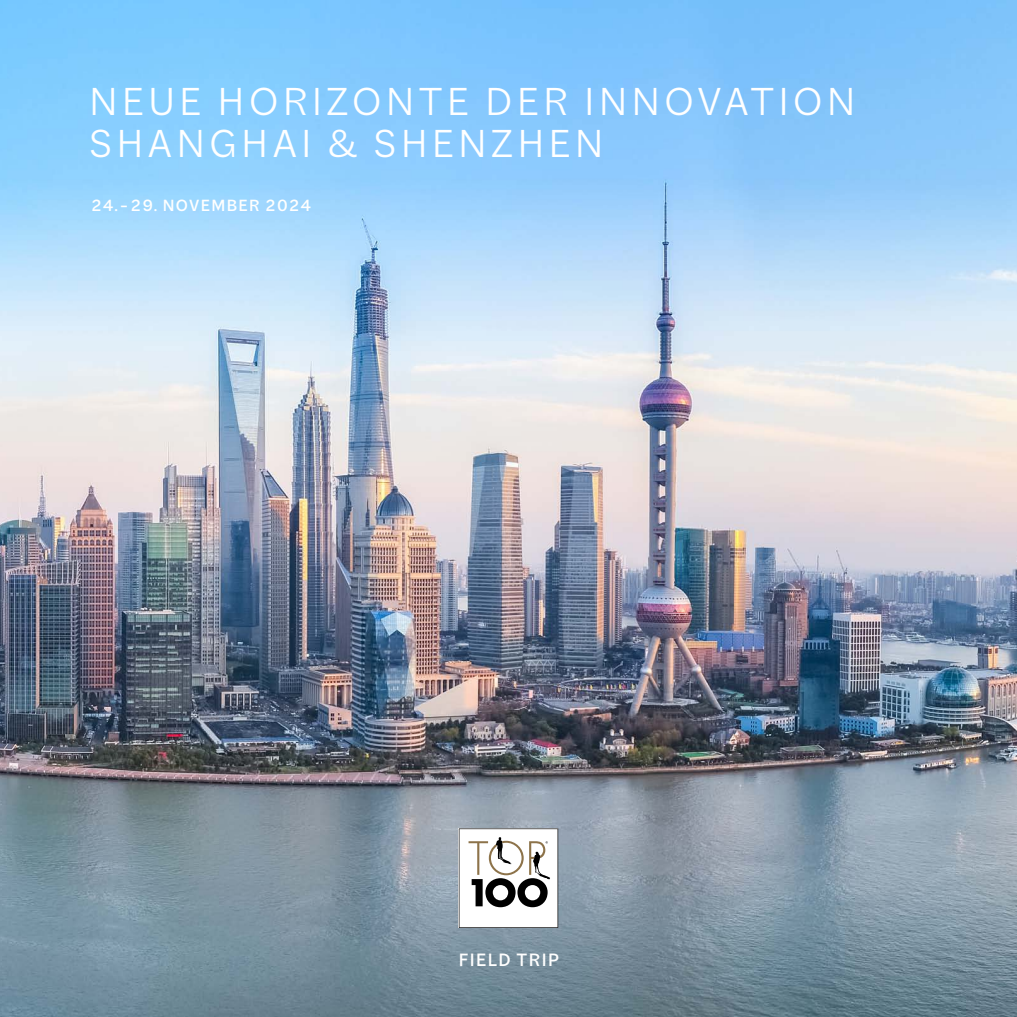
<style>
.page{position:relative;width:1017px;height:1017px;background:#fff}
.page>*{position:absolute;margin:0;border:0;box-sizing:border-box;transform-origin:0 0}
.t1{font:300 42px "Macklin Sans";letter-spacing:.11em;color:#fff}
.t2{font:500 19.25px "Macklin Sans";letter-spacing:.075em;color:#fff}
.t3{font:500 17.5px "Macklin Sans";letter-spacing:.065em;color:#fff}
</style>
<div class="page">
<img style="left:0;top:0;width:1017px;height:1017px">
<svg style="left:459px;top:828px;width:99px;height:100px"></svg>
<p class="t1" style="left:90px;top:78px;width:519px">NEUE HORIZONTE DER INN</p>
<p class="t1" style="left:664px;top:78px;width:185px">OVATION</p>
<p class="t1" style="left:90px;top:120px;width:508px">SHANGHAI &amp; SH ENZH EN</p>
<p class="t3" style="left:91px;top:196px;width:222px">24. – 29. NOVEMBER 2024</p>
<p class="t2" style="left:459px;top:949px;width:102px">FIELD TRIP</p>
</div>
